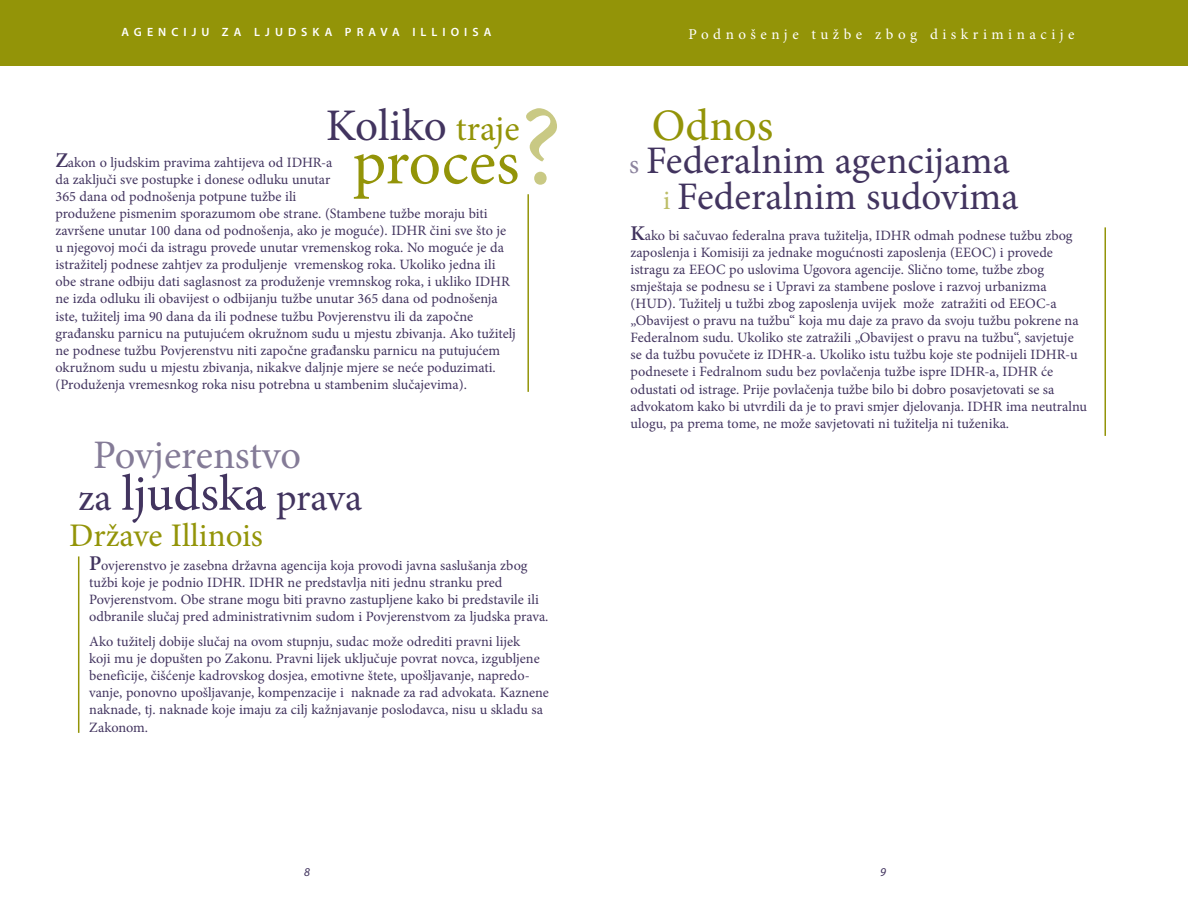
<style>
.page{position:relative;width:1188px;height:918px;background:#fff}
.page>*{position:absolute;margin:0;border:0;box-sizing:border-box;transform-origin:0 0}
.t1{font:64.05px "Minion Pro";color:#939408}
.t2{font:45.15px "Minion Pro";letter-spacing:-.005em;color:#42345f}
.t3{font:45px "Minion Pro";color:#939408}
.t4{font:40.5px "Minion Pro";letter-spacing:-.005em;color:#847b97}
.t5{font:39px/36px "Minion Pro";color:#42345f;text-align:right}
.t6{font:33px "Minion Pro";color:#939408}
.t7{font:15px "Minion Pro";letter-spacing:.3em;color:#fff}
.t8{font:14.25px/17.1px "Minion Pro";color:#42345f}
.t9{font:600 12px "Myriad Pro";letter-spacing:.46em;color:#fff}
.t10{font:italic 12px "Myriad Pro";color:#42345f}
.s1{font-size:35.85px;color:#939408}
.s2{font-size:112.95px;color:#c9c984}
.s3{font-weight:600;font-size:21px}
.s4{font-size:51px}
.s5{font-size:27.15px;color:#8c839e}
.s6{font-size:27.15px;color:#bdbe68}
</style>
<div class="page">
<div style="left:0;top:0;width:1188px;height:66px;background:#939408"></div>
<hr style="left:1104px;top:227px;width:2px;height:209px;background:#939408">
<hr style="left:78px;top:556px;width:1px;height:177px;background:#939408">
<hr style="left:527px;top:194px;width:2px;height:198px;background:#939408">
<p class="t9" style="left:122px;top:24px;width:111px">AGENCIJU ZA</p>
<p class="t9" style="left:254px;top:24px;width:33px">LJUDS</p>
<p class="t9" style="left:313px;top:24px;width:141px">KA PRA VA ILLIOISA</p>
<p class="t7" style="left:689px;top:25px;width:388px">Podnošenje tužbe zbog diskriminacije</p>
<h2 class="t2" style="left:326px;top:96px;width:195px">Koliko <span class="s1">traje</span></h2>
<h1 class="t1" style="left:353px;top:120px;width:211px">proces<span class="s2">?</span></h1>
<p class="t8" style="left:55px;top:154px;width:462px"><span class="s3">Z</span>akon o ljudskim pravima zahtijeva od IDHR-a<br>da zaključi sve postupke i donese odluku unutar<br>365 dana od podnošenja potpune tužbe ili<br>produžene pismenim sporazumom obe strane. (Stambene tužbe moraju biti završene unutar 100 dana od podnošenja, ako je moguće). IDHR čini sve što je u njegovoj moći da istragu provede unutar vremenskog roka. No moguće je da istražitelj podnese zahtjev za produljenje vremenskog roka. Ukoliko jedna ili obe strane odbiju dati saglasnost za produženje vremnskog roka, i ukliko IDHR ne izda odluku ili obavijest o odbijanju tužbe unutar 365 dana od podnošenja iste, tužitelj ima 90 dana da ili podnese tužbu Povjerenstvu ili da započne građansku parnicu na putujućem okružnom sudu u mjestu zbivanja. Ako tužitelj ne podnese tužbu Povjerenstvu niti započne građansku parnicu na putujućem okružnom sudu u mjestu zbivanja, nikakve daljnje mjere se neće poduzimati. (Produženja vremesnkog roka nisu potrebna u stambenim slučajevima).</p>
<h3 class="t4" style="left:93px;top:428px;width:209px">Povjerenstvo</h3>
<h3 class="t5" style="left:78px;top:479px;width:285px">za <span class="s4">ljudska</span> prava</h3>
<h3 class="t6" style="left:69px;top:513px;width:195px">Države Illinois</h3>
<p class="t8" style="left:89px;top:557px;width:461px"><span class="s3">P</span>ovjerenstvo je zasebna državna agencija koja provodi javna saslušanja zbog tužbi koje je podnio IDHR. IDHR ne predstavlja niti jednu stranku pred Povjerenstvom. Obe strane mogu biti pravno zastupljene kako bi predstavile ili odbranile slučaj pred administrativnim sudom i Povjerenstvom za ljudska prava.</p>
<p class="t8" style="left:89px;top:633px;width:461px">Ako tužitelj dobije slučaj na ovom stupnju, sudac može odrediti pravni lijek<br>koji mu je dopušten po Zakonu. Pravni lijek uključuje povrat novca, izgubljene beneficije, čišćenje kadrovskog dosjea, emotivne štete, upošljavanje, napredo&shy;vanje, ponovno upošljavanje, kompenzacije i naknade za rad advokata. Kaznene naknade, tj. naknade koje imaju za cilj kažnjavanje poslodavca, nisu u skladu sa Zakonom.</p>
<h3 class="t3" style="left:652px;top:96px;width:123px">Odnos</h3>
<h3 class="t5" style="left:629px;top:143px;width:391px"><span class="s5">s</span> Federalnim agencijama <span class="s6">i</span> Federalnim sudovima</h3>
<p class="t8" style="left:631px;top:227px;width:458px"><span class="s3">K</span>ako bi sačuvao federalna prava tužitelja, IDHR odmah podnese tužbu zbog zaposlenja i Komisiji za jednake mogućnosti zaposlenja (EEOC) i provede istragu za EEOC po uslovima Ugovora agencije. Slično tome, tužbe zbog smještaja se podnesu se i Upravi za stambene poslove i razvoj urbanizma (HUD). Tužitelj u tužbi zbog zaposlenja uvijek može zatražiti od EEOC-a „Obavijest o pravu na tužbu“ koja mu daje za pravo da svoju tužbu pokrene na Federalnom sudu. Ukoliko ste zatražili „Obavijest o pravu na tužbu“, savjetuje se da tužbu povučete iz IDHR-a. Ukoliko istu tužbu koje ste podnijeli IDHR-u podnesete i Fedralnom sudu bez povlačenja tužbe ispre IDHR-a, IDHR će odustati od istrage. Prije povlačenja tužbe bilo bi dobro posavjetovati se sa advokatom kako bi utvrdili da je to pravi smjer djelovanja. IDHR ima neutralnu ulogu, pa prema tome, ne može savjetovati ni tužitelja ni tuženika.</p>
<p class="t10" style="left:304px;top:865px;width:7px">8</p>
<p class="t10" style="left:880px;top:865px;width:7px">9</p>
</div>
